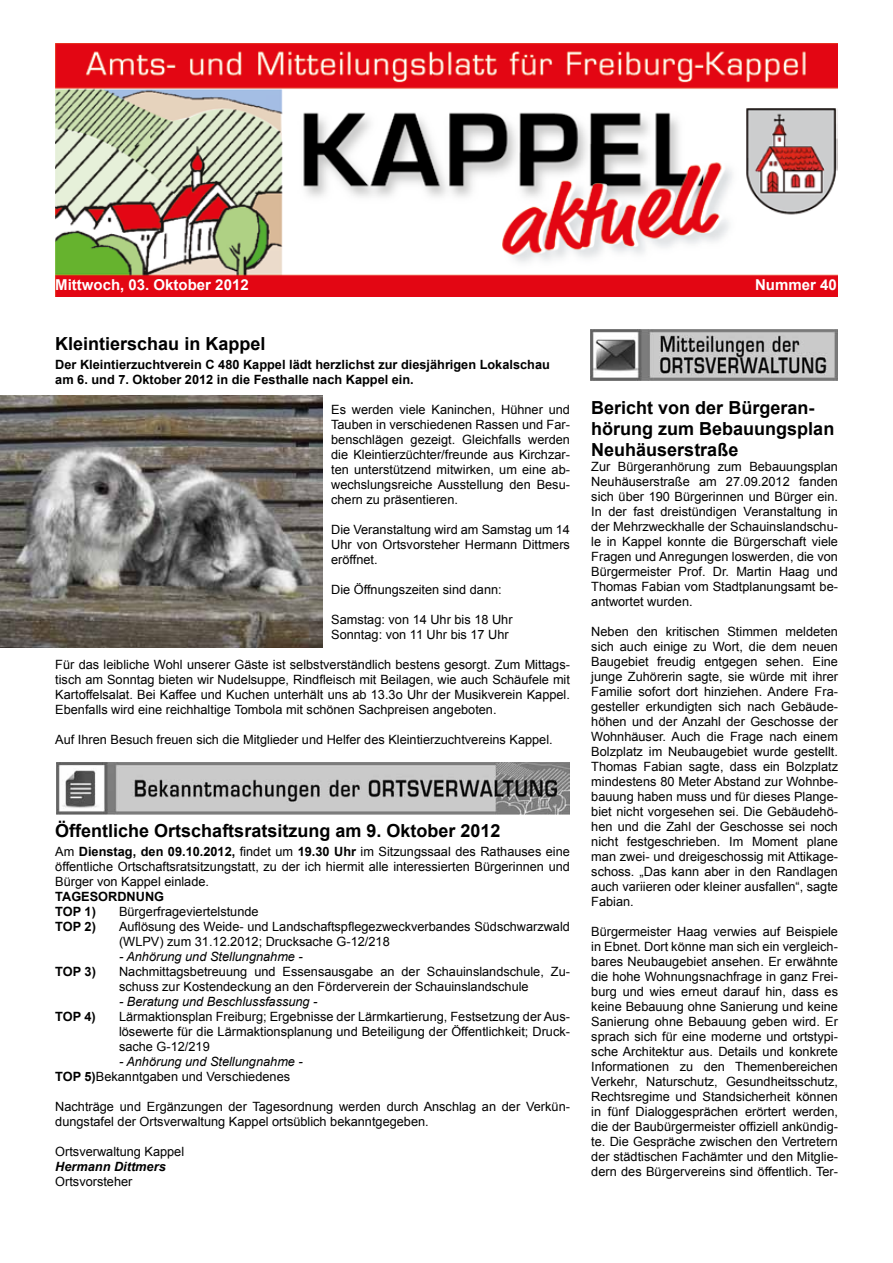
<style>
.page{position:relative;width:893px;height:1263px;background:#fff}
.page>*{position:absolute;margin:0;border:0;box-sizing:border-box;transform-origin:0 0}
.t1{font:700 18px/21px "Arial";color:#000}
.t2{font:700 15px "Arial";color:#fff}
.t3{font:12.75px/15px "Arial";color:#000;text-align:justify}
.t4{font:700 12.75px/15px "Arial";color:#000}
.t5{font:italic 12.75px "Arial";color:#000}
.t6{font:italic 700 12.75px "Arial";color:#000}
.s1{font-weight:700}
.s2{font-style:italic}
</style>
<div class="page">
<img style="left:55px;top:44px;width:783px;height:252px">
<img style="left:0;top:396px;width:323px;height:251px">
<img style="left:56px;top:763px;width:513px;height:51px">
<img style="left:591px;top:329px;width:246px;height:52px">
<p class="t2" style="left:55px;top:275px;width:195px">Mittwoch, 03. Oktober 2012</p>
<p class="t2" style="left:755px;top:275px;width:83px">Nummer 40</p>
<h1 class="t1" style="left:55px;top:334px;width:212px">Kleintierschau in Kappel</h1>
<p class="t4" style="left:55px;top:357px;width:496px">Der Kleintierzuchtverein C 480 Kappel lädt herzlichst zur diesjährigen Lokalschau am 6. und 7. Oktober 2012 in die Festhalle nach Kappel ein.</p>
<p class="t3" style="left:331px;top:402px;width:240px">Es werden viele Kaninchen, Hühner und Tauben in verschiedenen Rassen und Far&shy;benschlägen gezeigt. Gleichfalls werden die Kleintierzüchter/freunde aus Kirchzar&shy;ten unterstützend mitwirken, um eine ab&shy;wechslungsreiche Ausstellung den Besu&shy;chern zu präsentieren.</p>
<p class="t3" style="left:331px;top:522px;width:240px">Die Veranstaltung wird am Samstag um 14<br>Uhr von Ortsvorsteher Hermann Dittmers eröffnet.</p>
<p class="t3" style="left:331px;top:582px;width:172px">Die Öffnungszeiten sind dann:</p>
<p class="t3" style="left:331px;top:612px;width:183px">Samstag: von 14 Uhr bis 18 Uhr<br>Sonntag: von 11 Uhr bis 17 Uhr</p>
<p class="t3" style="left:55px;top:657px;width:516px">Für das leibliche Wohl unserer Gäste ist selbstverständlich bestens gesorgt. Zum Mittags&shy;tisch am Sonntag bieten wir Nudelsuppe, Rindfleisch mit Beilagen, wie auch Schäufele mit Kartoffelsalat. Bei Kaffee und Kuchen unterhält uns ab 13.3o Uhr der Musikverein Kappel.<br>Ebenfalls wird eine reichhaltige Tombola mit schönen Sachpreisen angeboten.</p>
<p class="t3" style="left:55px;top:732px;width:499px">Auf Ihren Besuch freuen sich die Mitglieder und Helfer des Kleintierzuchtvereins Kappel.</p>
<h1 class="t1" style="left:55px;top:821px;width:447px">Öffentliche Ortschaftsratsitzung am 9. Oktober 2012</h1>
<p class="t3" style="left:55px;top:844px;width:516px">Am <span class="s1">Dienstag, den 09.10.2012,</span> findet um <span class="s1">19.30 Uhr</span> im Sitzungssaal des Rathauses eine öffentliche Ortschaftsratsitzungstatt, zu der ich hiermit alle interessierten Bürgerinnen und Bürger von Kappel einlade.</p>
<p class="t4" style="left:55px;top:890px;width:110px">TAGESORDNUNG<br>TOP 1)</p>
<p class="t3" style="left:119px;top:904px;width:141px">Bürgerfrageviertelstunde</p>
<p class="t4" style="left:55px;top:920px;width:42px">TOP 2)</p>
<p class="t3" style="left:119px;top:919px;width:452px">Auflösung des Weide- und Landschaftspflegezweckverbandes Südschwarzwald (WLPV) zum 31.12.2012; Drucksache G-12/218</p>
<p class="t5" style="left:119px;top:949px;width:185px">- Anhörung und Stellungnahme -</p>
<p class="t4" style="left:55px;top:965px;width:42px">TOP 3)</p>
<p class="t3" style="left:119px;top:964px;width:452px">Nachmittagsbetreuung und Essensausgabe an der Schauinslandschule, Zu&shy;schuss zur Kostendeckung an den Förderverein der Schauinslandschule</p>
<p class="t5" style="left:119px;top:994px;width:200px">- Beratung und Beschlussfassung -</p>
<p class="t4" style="left:55px;top:1010px;width:42px">TOP 4)</p>
<p class="t3" style="left:119px;top:1009px;width:452px">Lärmaktionsplan Freiburg; Ergebnisse der Lärmkartierung, Festsetzung der Aus&shy;lösewerte für die Lärmaktionsplanung und Beteiligung der Öffentlichkeit; Druck&shy;sache G-12/219</p>
<p class="t3" style="left:55px;top:1054px;width:249px;text-indent:64px"><span class="s2">- Anhörung und Stellungnahme -<br></span><span class="s1">TOP 5)</span>Bekanntgaben und Verschiedenes</p>
<p class="t3" style="left:55px;top:1099px;width:516px">Nachträge und Ergänzungen der Tagesordnung werden durch Anschlag an der Verkün&shy;dungstafel der Ortsverwaltung Kappel ortsüblich bekanntgegeben.</p>
<p class="t3" style="left:55px;top:1144px;width:130px">Ortsverwaltung Kappel</p>
<p class="t6" style="left:55px;top:1158px;width:112px">Hermann Dittmers</p>
<p class="t3" style="left:55px;top:1174px;width:79px">Ortsvorsteher</p>
<h1 class="t1" style="left:591px;top:398px;width:245px">Bericht von der Bürgeran&shy;hörung zum Bebauungsplan<br>Neuhäuserstraße</h1>
<p class="t3" style="left:591px;top:459px;width:248px">Zur Bürgeranhörung zum Bebauungsplan Neuhäuserstraße am 27.09.2012 fanden sich über 190 Bürgerinnen und Bürger ein.<br>In der fast dreistündigen Veranstaltung in der Mehrzweckhalle der Schauinslandschu&shy;le in Kappel konnte die Bürgerschaft viele Fragen und Anregungen loswerden, die von Bürgermeister Prof. Dr. Martin Haag und Thomas Fabian vom Stadtplanungsamt be&shy;antwortet wurden.</p>
<p class="t3" style="left:591px;top:624px;width:248px">Neben den kritischen Stimmen meldeten sich auch einige zu Wort, die dem neuen Baugebiet freudig entgegen sehen. Eine junge Zuhörerin sagte, sie würde mit ihrer Familie sofort dort hinziehen. Andere Fra&shy;gesteller erkundigten sich nach Gebäude&shy;höhen und der Anzahl der Geschosse der Wohnhäuser. Auch die Frage nach einem Bolzplatz im Neubaugebiet wurde gestellt.<br>Thomas Fabian sagte, dass ein Bolzplatz mindestens 80 Meter Abstand zur Wohnbe&shy;bauung haben muss und für dieses Plange&shy;biet nicht vorgesehen sei. Die Gebäudehö&shy;hen und die Zahl der Geschosse sei noch nicht festgeschrieben. Im Moment plane man zwei- und dreigeschossig mit Attikage&shy;schoss. „Das kann aber in den Randlagen auch variieren oder kleiner ausfallen“, sagte Fabian.</p>
<p class="t3" style="left:591px;top:924px;width:248px">Bürgermeister Haag verwies auf Beispiele in Ebnet. Dort könne man sich ein vergleich&shy;bares Neubaugebiet ansehen. Er erwähnte die hohe Wohnungsnachfrage in ganz Frei&shy;burg und wies erneut darauf hin, dass es keine Bebauung ohne Sanierung und keine Sanierung ohne Bebauung geben wird. Er sprach sich für eine moderne und ortstypi&shy;sche Architektur aus. Details und konkrete Informationen zu den Themenbereichen Verkehr, Naturschutz, Gesundheitsschutz, Rechtsregime und Standsicherheit können in fünf Dialoggesprächen erörtert werden, die der Baubürgermeister offiziell ankündig&shy;te. Die Gespräche zwischen den Vertretern der städtischen Fachämter und den Mitglie&shy;dern des Bürgervereins sind öffentlich. Ter-</p>
</div>
